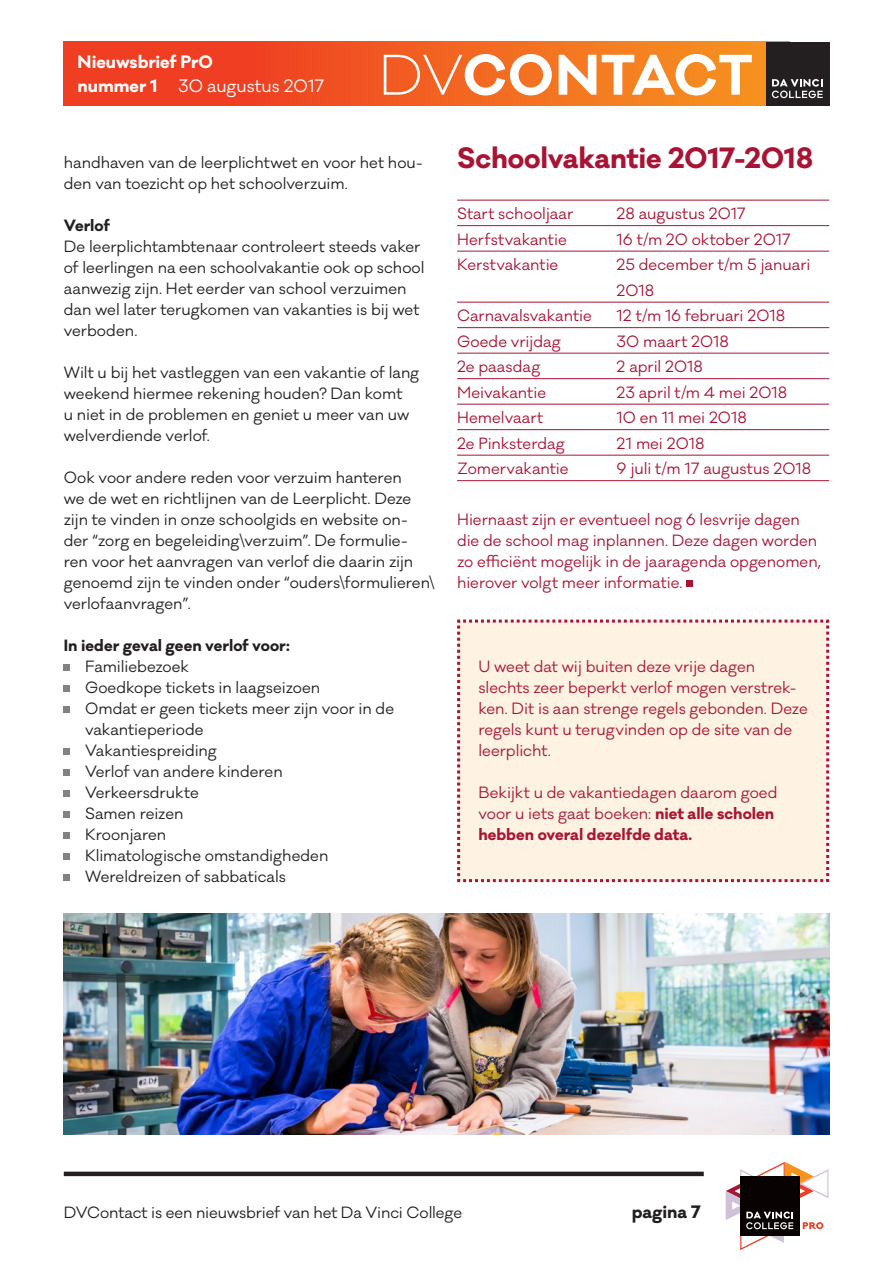
<style>
.page{position:relative;width:893px;height:1263px;background:#fff}
.page>*{position:absolute;margin:0;border:0;box-sizing:border-box;transform-origin:0 0}
.t1{font:700 52.5px "Galano Classic";letter-spacing:.01em;color:#fff}
.t2{font:700 27px "Galano Classic";letter-spacing:-.005em;color:#a91435}
.t3{font:700 16.5px/24px "Galano Classic";color:#fff}
.t4{font:700 16.5px "Galano Classic";color:#231f20}
.t5{font:15px/21px "Galano Classic";color:#231f20}
.t6{font:15px/21px "Galano Classic";color:#a91435}
.t7{font:700 15px "Galano Classic";letter-spacing:.005em;color:#231f20}
.s1{font-weight:400}
.s2{font-weight:300}
.s3{font-weight:700}
</style>
<div class="page">
<hr style="left:64px;top:1172px;width:640px;height:4px;background:#231f20">
<svg style="left:726px;top:1162px;width:102px;height:88px"></svg>
<div style="left:64px;top:42px;width:726px;height:63px;background:linear-gradient(to right,#ee2f23,#f7941f)"></div>
<div style="left:766px;top:42px;width:63px;height:63px;background:#231f20"></div>
<svg style="left:772px;top:79px;width:51px;height:19px"></svg>
<div style="left:457px;top:619px;width:373px;height:264px;background:#fef2e3"></div>
<svg style="left:64px;top:664px;width:6px;height:6px"></svg>
<div style="left:64px;top:685px;width:6px;height:7px;background:#808285"></div>
<svg style="left:64px;top:706px;width:6px;height:6px"></svg>
<svg style="left:64px;top:748px;width:6px;height:6px"></svg>
<div style="left:64px;top:769px;width:6px;height:7px;background:#808285"></div>
<svg style="left:64px;top:790px;width:6px;height:6px"></svg>
<div style="left:64px;top:811px;width:6px;height:7px;background:#808285"></div>
<svg style="left:64px;top:832px;width:6px;height:6px"></svg>
<div style="left:64px;top:853px;width:6px;height:7px;background:#808285"></div>
<div style="left:64px;top:874px;width:6px;height:7px;background:#808285"></div>
<hr style="left:457px;top:200px;width:372px;height:1px;background:#a91435">
<hr style="left:457px;top:225px;width:372px;height:1px;background:#a91435">
<hr style="left:457px;top:251px;width:372px;height:1px;background:#a91435">
<hr style="left:457px;top:302px;width:372px;height:1px;background:#a91435">
<hr style="left:457px;top:327px;width:372px;height:1px;background:#a91435">
<hr style="left:457px;top:353px;width:372px;height:1px;background:#a91435">
<hr style="left:457px;top:378px;width:372px;height:1px;background:#a91435">
<hr style="left:457px;top:404px;width:372px;height:1px;background:#a91435">
<hr style="left:457px;top:429px;width:372px;height:1px;background:#a91435">
<hr style="left:457px;top:455px;width:372px;height:1px;background:#a91435">
<hr style="left:457px;top:480px;width:372px;height:1px;background:#a91435">
<svg style="left:686px;top:580px;width:6px;height:6px"></svg>
<img style="left:64px;top:913px;width:765px;height:221px">
<p class="t3" style="left:78px;top:50px;width:248px">Nieuwsbrief PrO<br>nummer 1 <span class="s1">30 augustus 2017</span></p>
<h1 class="t1" style="left:379px;top:40px;width:376px"><span class="s2">DV</span>CONTACT</h1>
<p class="t5" style="left:64px;top:152px;width:360px">handhaven van de leerplichtwet en voor het hou&shy;den van toezicht op het schoolverzuim.</p>
<p class="t7" style="left:64px;top:215px;width:48px">Verlof</p>
<p class="t5" style="left:64px;top:236px;width:362px">De leerplichtambtenaar controleert steeds vaker of leerlingen na een schoolvakantie ook op school aanwezig zijn. Het eerder van school verzuimen dan wel later terugkomen van vakanties is bij wet verboden.</p>
<p class="t5" style="left:64px;top:362px;width:357px">Wilt u bij het vastleggen van een vakantie of lang weekend hiermee rekening houden? Dan komt<br>u niet in de problemen en geniet u meer van uw welverdiende verlof.</p>
<p class="t5" style="left:64px;top:467px;width:372px">Ook voor andere reden voor verzuim hanteren<br>we de wet en richtlijnen van de Leerplicht. Deze zijn te vinden in onze schoolgids en website on&shy;der “zorg en begeleiding\verzuim”. De formulie&shy;ren voor het aanvragen van verlof die daarin zijn genoemd zijn te vinden onder “ouders\formulieren\ verlofaanvragen”.</p>
<p class="t7" style="left:64px;top:635px;width:227px">In ieder geval geen verlof voor:</p>
<p class="t5" style="left:85px;top:656px;width:311px">Familiebezoek<br>Goedkope tickets in laagseizoen<br>Omdat er geen tickets meer zijn voor in de vakantieperiode<br>Vakantiespreiding<br>Verlof van andere kinderen<br>Verkeersdrukte<br>Samen reizen<br>Kroonjaren<br>Klimatologische omstandigheden<br>Wereldreizen of sabbaticals</p>
<h2 class="t2" style="left:457px;top:140px;width:358px">Schoolvakantie 2017-2018</h2>
<p class="t6" style="left:457px;top:203px;width:118px">Start schooljaar</p>
<p class="t6" style="left:617px;top:203px;width:131px">28 augustus 2017</p>
<p class="t6" style="left:457px;top:229px;width:111px">Herfstvakantie</p>
<p class="t6" style="left:617px;top:229px;width:176px">16 t/m 20 oktober 2017</p>
<p class="t6" style="left:457px;top:254px;width:103px">Kerstvakantie</p>
<p class="t6" style="left:617px;top:252px;width:195px;line-height:25.5px">25 december t/m 5 januari<br>2018</p>
<p class="t6" style="left:457px;top:305px;width:136px">Carnavalsvakantie</p>
<p class="t6" style="left:617px;top:305px;width:170px">12 t/m 16 februari 2018</p>
<p class="t6" style="left:457px;top:331px;width:105px">Goede vrijdag</p>
<p class="t6" style="left:617px;top:331px;width:114px">30 maart 2018</p>
<p class="t6" style="left:457px;top:356px;width:85px">2e paasdag</p>
<p class="t6" style="left:617px;top:356px;width:88px">2 april 2018</p>
<p class="t6" style="left:457px;top:382px;width:90px">Meivakantie</p>
<p class="t6" style="left:617px;top:382px;width:172px">23 april t/m 4 mei 2018</p>
<p class="t6" style="left:457px;top:407px;width:88px">Hemelvaart</p>
<p class="t6" style="left:617px;top:407px;width:132px">10 en 11 mei 2018</p>
<p class="t6" style="left:457px;top:433px;width:109px">2e Pinksterdag</p>
<p class="t6" style="left:617px;top:433px;width:90px">21 mei 2018</p>
<p class="t6" style="left:457px;top:458px;width:113px">Zomervakantie</p>
<p class="t6" style="left:617px;top:458px;width:196px">9 juli t/m 17 augustus 2018</p>
<p class="t6" style="left:457px;top:509px;width:365px">Hiernaast zijn er eventueel nog 6 lesvrije dagen die de school mag inplannen. Deze dagen worden zo efficiënt mogelijk in de jaaragenda opgenomen, hierover volgt meer informatie.</p>
<p class="t6" style="left:478px;top:656px;width:331px">U weet dat wij buiten deze vrije dagen slechts zeer beperkt verlof mogen verstrek&shy;ken. Dit is aan strenge regels gebonden. Deze regels kunt u terugvinden op de site van de leerplicht.</p>
<p class="t6" style="left:478px;top:782px;width:301px">Bekijkt u de vakantiedagen daarom goed voor u iets gaat boeken: <span class="s3">niet alle scholen hebben overal dezelfde data.</span></p>
<p class="t5" style="left:64px;top:1202px;width:400px">DVContact is een nieuwsbrief van het Da Vinci College</p>
<p class="t4" style="left:632px;top:1201px;width:71px">pagina 7</p>
</div>
